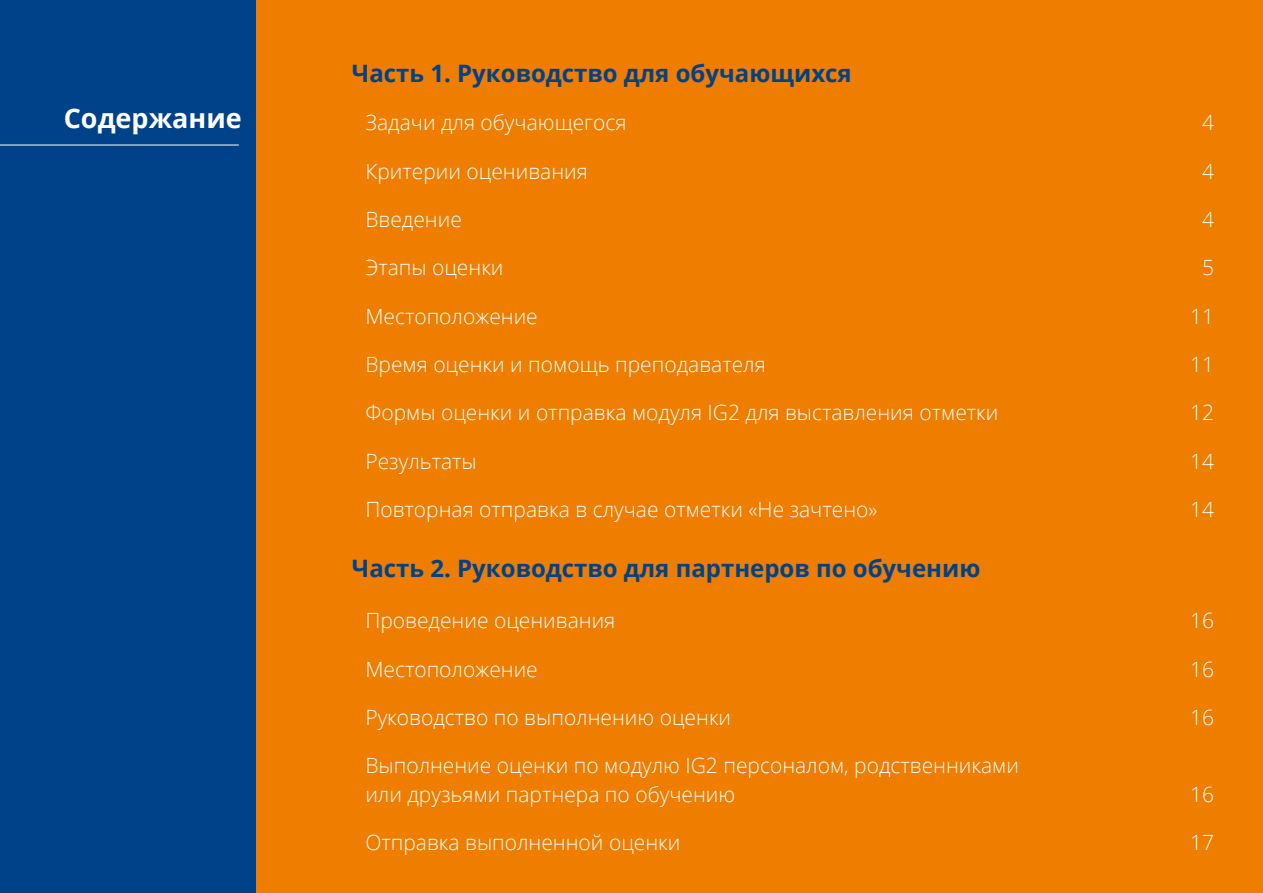
<style>
.page{position:relative;width:1263px;height:893px;background:#ef7d00}
.page>*{position:absolute;margin:0;border:0;box-sizing:border-box;transform-origin:0 0}
.t1{font:700 27px "Open Sans";color:#fff}
.t2{font:700 24px "Open Sans";color:#004289}
.t3{font:300 21px/28.8px "Open Sans";color:#fff}
</style>
<div class="page">
<div style="left:0;top:0;width:256px;height:893px;background:#004289"></div>
<hr style="left:0;top:145px;width:239px;height:1px;background:#fff">
<p class="t1" style="left:64px;top:86px;width:81px">курса</p>
<p class="t1" style="left:64px;top:99px;width:180px">Содержание</p>
<p class="t2" style="left:352px;top:56px;width:501px">Часть 1. Руководство для обучающихся</p>
<p class="t3" style="left:365px;top:108px;width:263px">Задачи для обучающегося</p>
<p class="t3" style="left:1202px;top:108px;width:13px">4</p>
<p class="t3" style="left:365px;top:156px;width:224px">Критерии оценивания</p>
<p class="t3" style="left:1202px;top:156px;width:13px">4</p>
<p class="t3" style="left:365px;top:204px;width:98px">Введение</p>
<p class="t3" style="left:1202px;top:204px;width:13px">4</p>
<p class="t3" style="left:365px;top:253px;width:140px">Этапы оценки</p>
<p class="t3" style="left:1202px;top:253px;width:13px">5</p>
<p class="t3" style="left:365px;top:301px;width:174px">Местоположение</p>
<p class="t3" style="left:1190px;top:301px;width:25px">11</p>
<p class="t3" style="left:365px;top:349px;width:402px">Время оценки и помощь преподавателя</p>
<p class="t3" style="left:1190px;top:349px;width:25px">11</p>
<p class="t3" style="left:365px;top:398px;width:635px">Формы оценки и отправка модуля IG2 для выставления отметки</p>
<p class="t3" style="left:1190px;top:398px;width:25px">12</p>
<p class="t3" style="left:365px;top:446px;width:113px">Результаты</p>
<p class="t3" style="left:1190px;top:446px;width:25px">14</p>
<p class="t3" style="left:365px;top:494px;width:514px">Повторная отправка в случае отметки «Не зачтено»</p>
<p class="t3" style="left:1190px;top:494px;width:25px">14</p>
<p class="t2" style="left:352px;top:551px;width:630px">Часть 2. Руководство для партнеров по обучению</p>
<p class="t3" style="left:365px;top:606px;width:251px">Проведение оценивания</p>
<p class="t3" style="left:1190px;top:606px;width:25px">16</p>
<p class="t3" style="left:365px;top:654px;width:174px">Местоположение</p>
<p class="t3" style="left:1190px;top:654px;width:25px">16</p>
<p class="t3" style="left:365px;top:702px;width:367px">Руководство по выполнению оценки</p>
<p class="t3" style="left:1190px;top:702px;width:25px">16</p>
<p class="t3" style="left:365px;top:751px;width:655px">Выполнение оценки по модулю IG2 персоналом, родственниками или друзьями партнера по обучению</p>
<p class="t3" style="left:1190px;top:780px;width:25px">16</p>
<p class="t3" style="left:365px;top:828px;width:317px">Отправка выполненной оценки</p>
<p class="t3" style="left:1190px;top:828px;width:25px">17</p>
</div>
